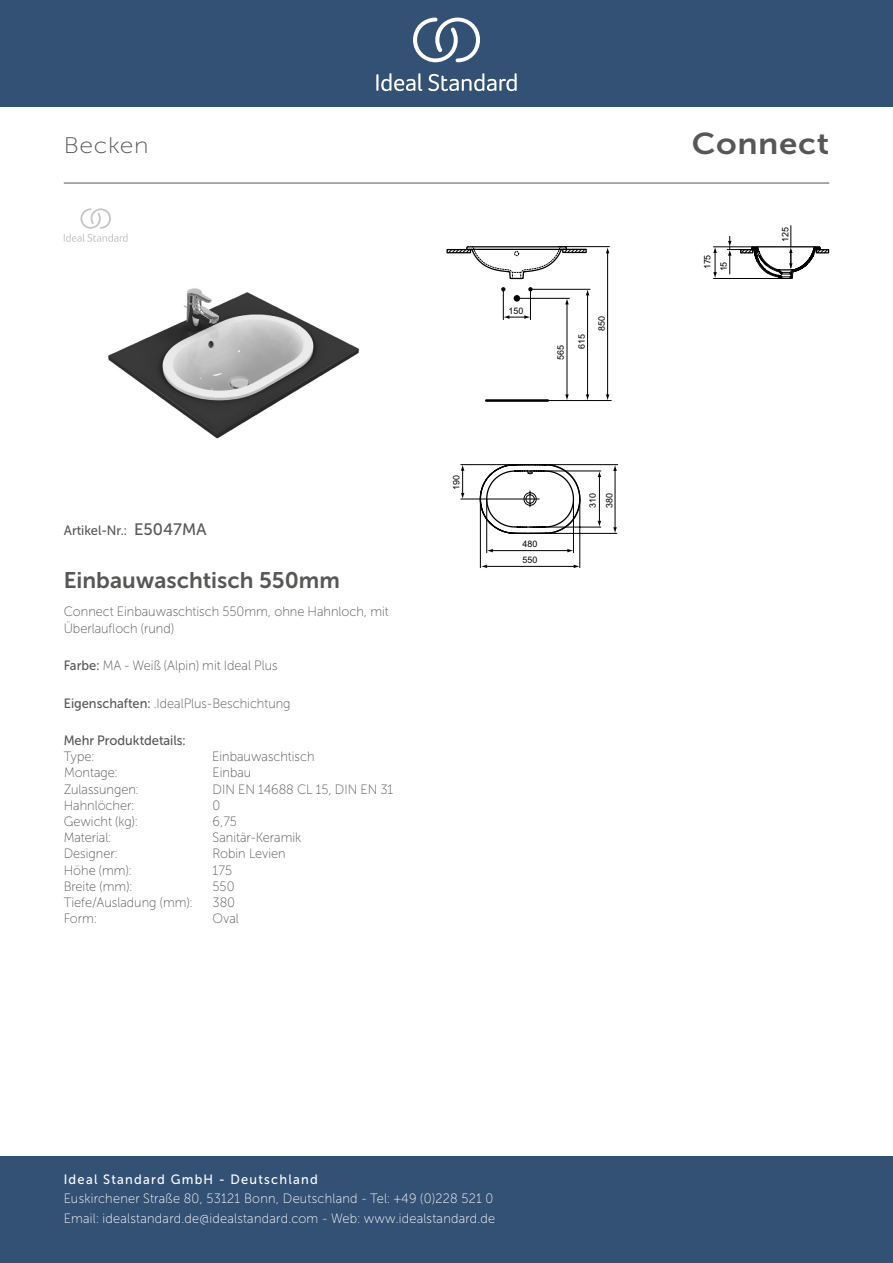
<style>
.page{position:relative;width:893px;height:1263px;background:#fff}
.page>*{position:absolute;margin:0;border:0;box-sizing:border-box;transform-origin:0 0}
._001_Produkttyp{font:30px "Museo Sans 700";letter-spacing:.02em;color:#575756;scale:1.1 1}
.t1{font:22.5px "Museo Sans Cyrl 700";color:#575756}
.t2{font:22.5px "Museo Sans Cyrl 100";letter-spacing:.03em;color:#575756;scale:1.1 1}
.t3{font:13.5px/19.5px "Museo Sans Cyrl 100";letter-spacing:.02em;color:#fff;scale:.95 1}
.Marketing_Descriptio{font:13.5px/16.2px "Museo Sans Cyrl 100";color:#575756;scale:.95 1}
.sku{font:13.5px "Museo Sans Cyrl 500";color:#575756;scale:.95 1}
.Features{font:13.5px "Museo Sans Cyrl 100";color:#575756;scale:.95 1}
.Accreditations{font:13.5px "Museo Sans Cyrl 100";color:#575756;scale:.95 1}
.Colour{font:13.5px "Museo Sans Cyrl 100";color:#575756;scale:.95 1}
.t4{font:13.5px "Museo Sans Cyrl 500";letter-spacing:.1em;color:#fff;scale:.95 1}
.Material{font:13.5px "Museo Sans Cyrl 100";color:#575756;scale:.95 1}
.Depth__mm{font:13.5px "Museo Sans Cyrl 100";color:#575756;scale:.95 1}
.Type{font:13.5px "Museo Sans Cyrl 100";color:#575756;scale:.95 1}
.Designer{font:13.5px "Museo Sans Cyrl 100";color:#575756;scale:.95 1}
.Net_Weight__kg{font:13.5px "Museo Sans Cyrl 100";color:#575756;scale:.95 1}
.Mounting{font:13.5px "Museo Sans Cyrl 100";color:#575756;scale:.95 1}
.Width__mm{font:13.5px "Museo Sans Cyrl 100";color:#575756;scale:.95 1}
.Tap_Holes{font:13.5px "Museo Sans Cyrl 100";color:#575756;scale:.95 1}
.Height__mm{font:13.5px "Museo Sans Cyrl 100";color:#575756;scale:.95 1}
.Shape{font:13.5px "Museo Sans Cyrl 100";color:#575756;scale:.95 1}
.t5{font:9px "Arial";color:#010101}
.t6{font:9px "Arial";color:#000204}
.s1{font-size:16.5px}
.s2{font-family:"Museo Sans Cyrl 500"}
</style>
<div class="page">
<div style="left:0;top:1157px;width:893px;height:106px;background:#335075"></div>
<div style="left:0;top:0;width:893px;height:107px;background:#335075"></div>
<svg style="left:428px;top:73px;width:89px;height:18px"></svg>
<svg style="left:376px;top:73px;width:46px;height:18px"></svg>
<svg style="left:413px;top:18px;width:67px;height:44px"></svg>
<hr style="left:64px;top:183px;width:765px;height:1px;background:#575756">
<hr style="left:480px;top:499px;width:1px;height:69px;background:#010101">
<hr style="left:490px;top:550px;width:80px;height:1px;background:#010101">
<svg style="left:487px;top:549px;width:6px;height:3px"></svg>
<svg style="left:567px;top:549px;width:6px;height:3px"></svg>
<hr style="left:486px;top:499px;width:1px;height:54px;background:#010101">
<hr style="left:530px;top:533px;width:87px;height:1px;background:#010101">
<hr style="left:530px;top:527px;width:71px;height:1px;background:#010101">
<hr style="left:461px;top:499px;width:78px;height:1px;background:#010101">
<hr style="left:461px;top:464px;width:157px;height:1px;background:#010101">
<hr style="left:573px;top:499px;width:1px;height:54px;background:#010101">
<hr style="left:579px;top:499px;width:1px;height:69px;background:#010101">
<hr style="left:615px;top:468px;width:1px;height:62px;background:#010101">
<svg style="left:613px;top:527px;width:4px;height:6px"></svg>
<hr style="left:485px;top:566px;width:91px;height:1px;background:#010101">
<svg style="left:574px;top:565px;width:6px;height:3px"></svg>
<div style="left:446px;top:249px;width:25px;height:4px;border:1px solid #010101"></div>
<div style="left:816px;top:249px;width:13px;height:4px;border:1px solid #010101"></div>
<svg style="left:462px;top:249px;width:366px;height:247px"></svg>
<svg style="left:461px;top:465px;width:3px;height:6px"></svg>
<svg style="left:461px;top:493px;width:3px;height:6px"></svg>
<svg style="left:479px;top:463px;width:102px;height:72px"></svg>
<hr style="left:599px;top:475px;width:1px;height:48px;background:#010101">
<svg style="left:598px;top:521px;width:3px;height:6px"></svg>
<svg style="left:598px;top:471px;width:3px;height:6px"></svg>
<svg style="left:448px;top:226px;width:373px;height:54px"></svg>
<img style="left:108px;top:288px;width:252px;height:151px">
<svg style="left:64px;top:208px;width:64px;height:34px"></svg>
<p class="t2" style="left:64px;top:134px;width:79px">Becken</p>
<p class="sku" style="left:64px;top:523px;width:152px">Artikel-Nr.: <span class="s1">E5047MA</span></p>
<p class="t1" style="left:64px;top:567px;width:278px">Einbauwaschtisch 550mm</p>
<p class="Marketing_Descriptio" style="left:64px;top:604px;width:344px">Connect Einbauwaschtisch 550mm, ohne Hahnloch, mit<br>Überlaufloch (rund)</p>
<p class="Colour" style="left:64px;top:658px;width:227px"><span class="s2">Farbe:</span> MA - Weiß (Alpin) mit Ideal Plus</p>
<p class="Features" style="left:64px;top:696px;width:240px"><span class="s2">Eigenschaften:</span> .IdealPlus-Beschichtung</p>
<p class="sku" style="left:64px;top:733px;width:130px">Mehr Produktdetails:</p>
<p class="Type" style="left:64px;top:749px;width:34px">Type:</p>
<p class="Type" style="left:212px;top:749px;width:109px">Einbauwaschtisch</p>
<p class="Mounting" style="left:64px;top:766px;width:58px">Montage:</p>
<p class="Mounting" style="left:213px;top:766px;width:42px">Einbau</p>
<p class="Accreditations" style="left:64px;top:782px;width:80px">Zulassungen:</p>
<p class="Accreditations" style="left:213px;top:782px;width:192px">DIN EN 14688 CL 15, DIN EN 31</p>
<p class="Tap_Holes" style="left:64px;top:798px;width:76px">Hahnlöcher:</p>
<p class="Tap_Holes" style="left:213px;top:798px;width:10px">0</p>
<p class="Net_Weight__kg" style="left:64px;top:814px;width:79px">Gewicht (kg):</p>
<p class="Net_Weight__kg" style="left:213px;top:814px;width:27px">6,75</p>
<p class="Material" style="left:64px;top:830px;width:51px">Material:</p>
<p class="Material" style="left:213px;top:830px;width:95px">Sanitär-Keramik</p>
<p class="Designer" style="left:64px;top:847px;width:58px">Designer:</p>
<p class="Designer" style="left:213px;top:847px;width:78px">Robin Levien</p>
<p class="Height__mm" style="left:64px;top:863px;width:73px">Höhe (mm):</p>
<p class="Height__mm" style="left:213px;top:863px;width:22px">175</p>
<p class="Width__mm" style="left:64px;top:879px;width:74px">Breite (mm):</p>
<p class="Width__mm" style="left:213px;top:879px;width:25px">550</p>
<p class="Depth__mm" style="left:64px;top:895px;width:137px">Tiefe/Ausladung (mm):</p>
<p class="Depth__mm" style="left:213px;top:895px;width:25px">380</p>
<p class="Shape" style="left:64px;top:911px;width:36px">Form:</p>
<p class="Shape" style="left:213px;top:911px;width:29px">Oval</p>
<p class="t5" style="left:451px;top:490px;width:16px;rotate:-90deg">190</p>
<p class="t5" style="left:508px;top:305px;width:16px">150</p>
<p class="t5" style="left:555px;top:360px;width:16px;rotate:-90deg">565</p>
<p class="t5" style="left:576px;top:349px;width:16px;rotate:-90deg">615</p>
<p class="t5" style="left:596px;top:331px;width:16px;rotate:-90deg">850</p>
<p class="t5" style="left:523px;top:538px;width:16px">480</p>
<p class="t5" style="left:522px;top:554px;width:16px">550</p>
<p class="t5" style="left:587px;top:508px;width:16px;rotate:-90deg">310</p>
<p class="t5" style="left:603px;top:508px;width:16px;rotate:-90deg">380</p>
<p class="_001_Produkttyp" style="left:692px;top:127px;width:126px">Connect</p>
<p class="t5" style="left:701px;top:269px;width:16px;rotate:-90deg">175</p>
<p class="t6" style="left:718px;top:271px;width:11px;rotate:-90deg">15</p>
<p class="t5" style="left:779px;top:242px;width:16px;rotate:-90deg">125</p>
<p class="t4" style="left:64px;top:1172px;width:269px">Ideal Standard GmbH - Deutschland</p>
<p class="t3" style="left:64px;top:1189px;width:456px">Euskirchener Straße 80, 53121 Bonn, Deutschland - Tel: +49 (0)228 521 0<br>Email: idealstandard.de@idealstandard.com - Web: www.idealstandard.de</p>
</div>
